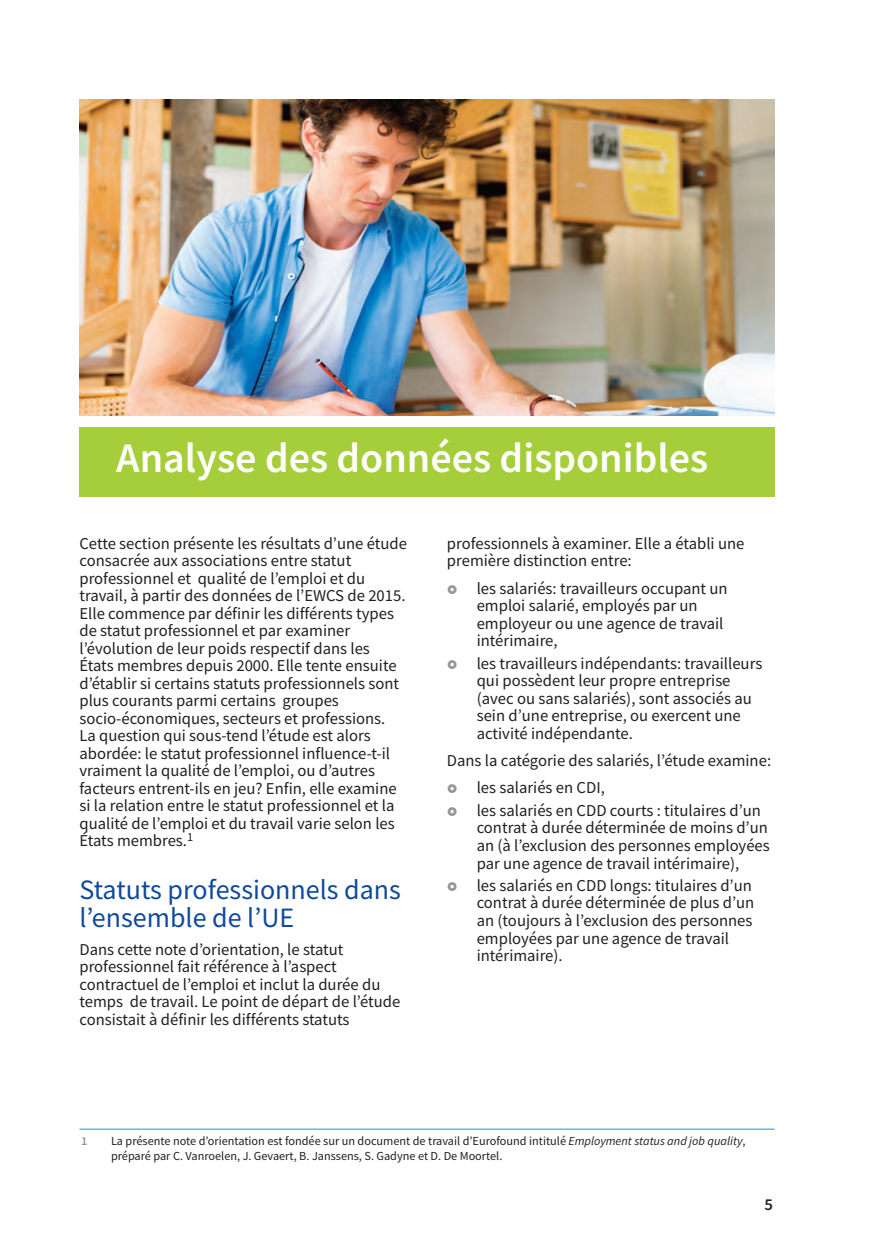
<style>
.page{position:relative;width:874px;height:1241px;background:#fff}
.page>*{position:absolute;margin:0;border:0;box-sizing:border-box;transform-origin:0 0}
.t1{font:600 42px "Source Sans Pro";color:#fff}
.t2{font:28px/28px "Source Sans Pro";color:#0f499d}
.t3{font:16.62px/17.5px "Source Sans Pro";color:#231f20}
.t4{font:600 16.62px "Source Sans Pro";color:#231f20}
.t5{font:12.25px/14.9px "Source Sans Pro";color:#231f20}
.t6{font:600 12.25px "Source Sans Pro";color:#939598}
.s1{font-style:italic}
</style>
<div class="page">
<img style="left:79px;top:99px;width:695px;height:317px">
<div style="left:79px;top:427px;width:695px;height:69px;background:#a6ce3b"></div>
<hr style="left:79px;top:1128px;width:695px;height:1px;background:#069edb">
<h1 class="t1" style="left:116px;top:430px;width:593px">Analyse des données disponibles</h1>
<p class="t3" style="left:79px;top:534px;width:329px">Cette section présente les résultats d’une étude consacrée aux associations entre statut professionnel et qualité de l’emploi et du travail, à partir des données de l’EWCS de 2015.<br>Elle commence par définir les différents types de statut professionnel et par examiner l’évolution de leur poids respectif dans les États membres depuis 2000. Elle tente ensuite d’établir si certains statuts professionnels sont plus courants parmi certains groupes socio-économiques, secteurs et professions.<br>La question qui sous-tend l’étude est alors abordée: le statut professionnel influence-t-il vraiment la qualité de l’emploi, ou d’autres facteurs entrent-ils en jeu? Enfin, elle examine si la relation entre le statut professionnel et la qualité de l’emploi et du travail varie selon les États membres.<sup>1</sup></p>
<h2 class="t2" style="left:79px;top:875px;width:323px">Statuts professionnels dans l’ensemble de l’UE</h2>
<p class="t3" style="left:79px;top:940px;width:322px">Dans cette note d’orientation, le statut professionnel fait référence à l’aspect contractuel de l’emploi et inclut la durée du temps de travail. Le point de départ de l’étude consistait à définir les différents statuts</p>
<p class="t3" style="left:446px;top:534px;width:299px">professionnels à examiner. Elle a établi une première distinction entre:</p>
<p class="t3" style="left:476px;top:579px;width:252px">les salariés: travailleurs occupant un emploi salarié, employés par un employeur ou une agence de travail intérimaire,</p>
<p class="t3" style="left:476px;top:654px;width:287px">les travailleurs indépendants: travailleurs qui possèdent leur propre entreprise (avec ou sans salariés), sont associés au sein d’une entreprise, ou exercent une activité indépendante.</p>
<p class="t3" style="left:476px;top:746px;width:296px;line-height:27.5px;text-indent:-30px">Dans la catégorie des salariés, l’étude examine: les salariés en CDI,</p>
<p class="t3" style="left:476px;top:801px;width:294px">les salariés en CDD courts : titulaires d’un contrat à durée déterminée de moins d’un an (à l’exclusion des personnes employées par une agence de travail intérimaire),</p>
<p class="t3" style="left:476px;top:876px;width:279px">les salariés en CDD longs: titulaires d’un contrat à durée déterminée de plus d’un an (toujours à l’exclusion des personnes employées par une agence de travail intérimaire).</p>
<p class="t6" style="left:81px;top:1132px;width:8px">1</p>
<p class="t5" style="left:111px;top:1133px;width:635px">La présente note d’orientation est fondée sur un document de travail d’Eurofound intitulé <span class="s1">Employment status and job quality</span>, préparé par C. Vanroelen, J. Gevaert, B. Janssens, S. Gadyne et D. De Moortel.</p>
<p class="t4" style="left:764px;top:1193px;width:10px">5</p>
</div>
